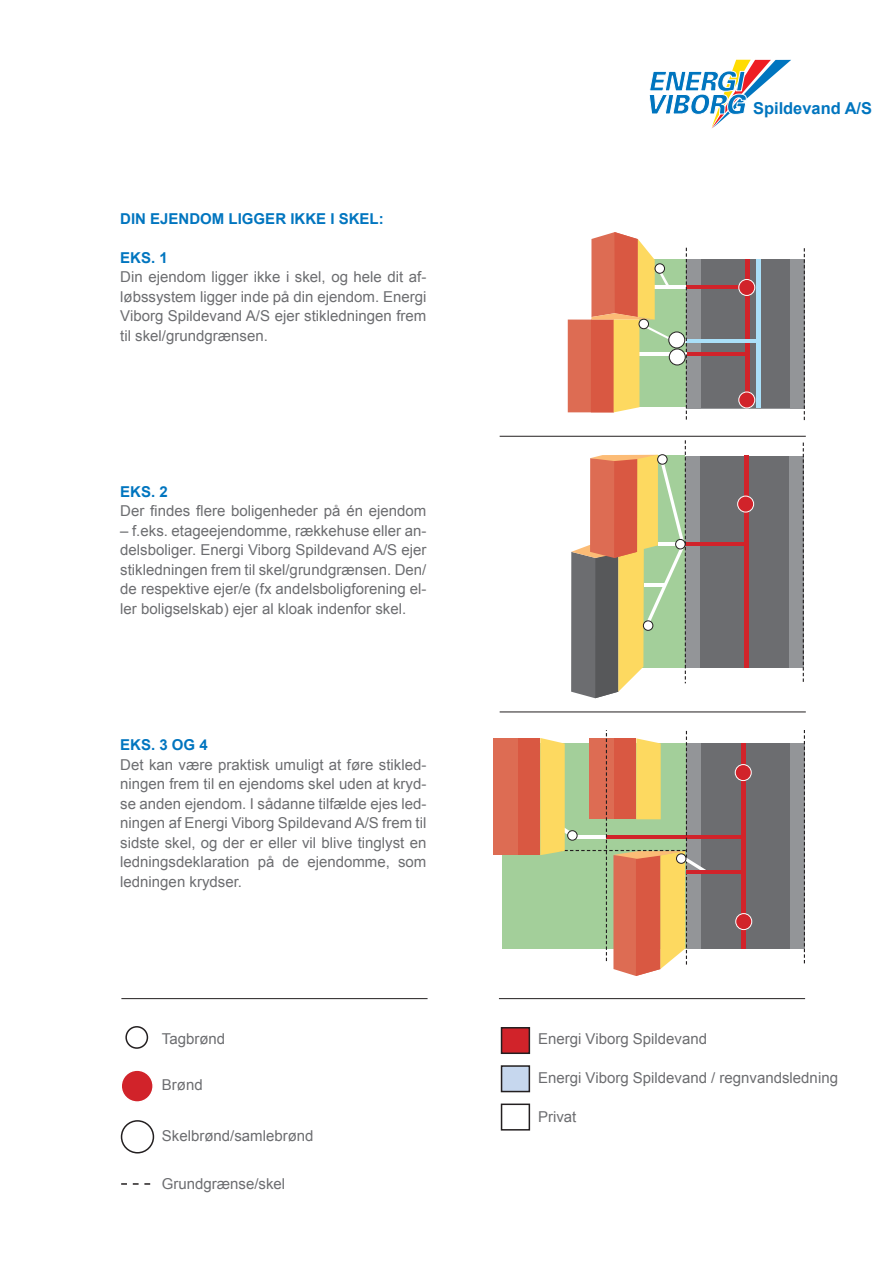
<style>
.page{position:relative;width:893px;height:1263px;background:#fff}
.page>*{position:absolute;margin:0;border:0;box-sizing:border-box;transform-origin:0 0}
.t1{font:700 16.35px "Arial";color:#0075bf}
.t2{font:15px/19.5px "Arial";color:#6c6d70;text-align:justify}
.t3{font:700 15px "Arial";color:#0075bf}
</style>
<div class="page">
<hr style="left:500px;top:711px;width:306px;height:1px;background:#231f20">
<svg style="left:649px;top:60px;width:142px;height:68px"></svg>
<div style="left:686px;top:259px;width:119px;height:149px;background:#939598"></div>
<div style="left:701px;top:259px;width:88px;height:149px;background:#6c6d70"></div>
<div style="left:568px;top:320px;width:46px;height:92px;background:#dd6c53"></div>
<hr style="left:745px;top:259px;width:4px;height:149px;background:#d1232a">
<hr style="left:686px;top:353px;width:60px;height:3px;background:#d1232a">
<hr style="left:686px;top:285px;width:60px;height:4px;background:#d1232a">
<svg style="left:804px;top:248px;width:1px;height:173px"></svg>
<div style="left:756px;top:259px;width:5px;height:149px;background:#aae0f9"></div>
<hr style="left:686px;top:339px;width:71px;height:3px;background:#aae0f9">
<svg style="left:591px;top:232px;width:96px;height:188px;background:#d6b181"></svg>
<div style="left:655px;top:264px;width:9px;height:9px;background:#fff;border-radius:50%"></div>
<div style="left:655px;top:263px;width:10px;height:11px;border:1px solid #231f20;border-radius:50%"></div>
<div style="left:669px;top:349px;width:16px;height:16px;background:#fff;border-radius:50%"></div>
<div style="left:669px;top:349px;width:17px;height:16px;border:1px solid #231f20;border-radius:50%"></div>
<div style="left:739px;top:279px;width:16px;height:16px;background:#d1232a;border-radius:50%"></div>
<div style="left:738px;top:279px;width:17px;height:17px;border:1px solid #fff;border-radius:50%"></div>
<div style="left:739px;top:392px;width:16px;height:16px;background:#d1232a;border-radius:50%"></div>
<div style="left:738px;top:392px;width:17px;height:16px;border:1px solid #fff;border-radius:50%"></div>
<div style="left:639px;top:319px;width:9px;height:10px;background:#fff;border-radius:50%"></div>
<div style="left:639px;top:319px;width:10px;height:10px;border:1px solid #231f20;border-radius:50%"></div>
<div style="left:669px;top:332px;width:16px;height:16px;background:#fff;border-radius:50%"></div>
<div style="left:668px;top:332px;width:17px;height:16px;border:1px solid #231f20;border-radius:50%"></div>
<div style="left:685px;top:456px;width:119px;height:212px;background:#939598"></div>
<div style="left:700px;top:457px;width:88px;height:211px;background:#6c6d70"></div>
<hr style="left:744px;top:455px;width:4px;height:213px;background:#d1232a">
<hr style="left:685px;top:542px;width:60px;height:3px;background:#d1232a">
<svg style="left:803px;top:443px;width:1px;height:239px"></svg>
<svg style="left:571px;top:440px;width:115px;height:258px"></svg>
<div style="left:658px;top:455px;width:9px;height:9px;background:#fff;border-radius:50%"></div>
<div style="left:657px;top:454px;width:10px;height:11px;border:1px solid #231f20;border-radius:50%"></div>
<div style="left:738px;top:496px;width:16px;height:16px;background:#d1232a;border-radius:50%"></div>
<div style="left:737px;top:496px;width:17px;height:16px;border:1px solid #fff;border-radius:50%"></div>
<div style="left:676px;top:539px;width:9px;height:10px;background:#fff;border-radius:50%"></div>
<div style="left:675px;top:539px;width:10px;height:10px;border:1px solid #231f20;border-radius:50%"></div>
<div style="left:643px;top:621px;width:10px;height:9px;background:#fff;border-radius:50%"></div>
<div style="left:643px;top:620px;width:10px;height:11px;border:1px solid #231f20;border-radius:50%"></div>
<div style="left:686px;top:744px;width:118px;height:205px;background:#939598"></div>
<div style="left:701px;top:744px;width:88px;height:205px;background:#6c6d70"></div>
<div style="left:741px;top:744px;width:5px;height:205px;background:#d1232a"></div>
<hr style="left:606px;top:835px;width:139px;height:4px;background:#d1232a">
<svg style="left:804px;top:730px;width:1px;height:233px"></svg>
<div style="left:493px;top:738px;width:47px;height:116px;background:#dd6c53"></div>
<hr style="left:686px;top:871px;width:56px;height:3px;background:#d1232a">
<svg style="left:504px;top:730px;width:204px;height:246px"></svg>
<div style="left:735px;top:764px;width:16px;height:16px;background:#d1232a;border-radius:50%"></div>
<div style="left:735px;top:764px;width:17px;height:17px;border:1px solid #fff;border-radius:50%"></div>
<div style="left:676px;top:854px;width:10px;height:9px;background:#fff;border-radius:50%"></div>
<div style="left:676px;top:853px;width:10px;height:11px;border:1px solid #231f20;border-radius:50%"></div>
<div style="left:568px;top:831px;width:9px;height:9px;background:#fff;border-radius:50%"></div>
<div style="left:567px;top:830px;width:10px;height:10px;border:1px solid #231f20;border-radius:50%"></div>
<div style="left:736px;top:913px;width:16px;height:16px;background:#d1232a;border-radius:50%"></div>
<div style="left:735px;top:913px;width:17px;height:17px;border:1px solid #fff;border-radius:50%"></div>
<hr style="left:500px;top:436px;width:306px;height:1px;background:#231f20">
<hr style="left:499px;top:998px;width:306px;height:1px;background:#231f20">
<hr style="left:121px;top:998px;width:307px;height:1px;background:#231f20">
<div style="left:502px;top:1028px;width:27px;height:25px;background:#d1232a"></div>
<div style="left:501px;top:1027px;width:29px;height:27px;border:2px solid #231f20"></div>
<div style="left:502px;top:1066px;width:27px;height:25px;background:#c6d7ee"></div>
<div style="left:501px;top:1065px;width:29px;height:27px;border:2px solid #231f20"></div>
<div style="left:501px;top:1103px;width:29px;height:27px;border:2px solid #231f20"></div>
<svg style="left:121px;top:1183px;width:29px;height:2px"></svg>
<div style="left:125px;top:1026px;width:23px;height:23px;border:2px solid #231f20;border-radius:50%"></div>
<div style="left:121px;top:1120px;width:33px;height:33px;border:2px solid #231f20;border-radius:50%"></div>
<div style="left:121px;top:1070px;width:32px;height:32px;background:#d1232a;border-radius:50%"></div>
<div style="left:120px;top:1069px;width:34px;height:34px;border:2px solid #fff;border-radius:50%"></div>
<p class="t3" style="left:120px;top:208px;width:265px">DIN EJENDOM LIGGER IKKE I SKEL:</p>
<p class="t3" style="left:120px;top:247px;width:49px">EKS. 1</p>
<p class="t2" style="left:120px;top:267px;width:308px">Din ejendom ligger ikke i skel, og hele dit af&shy;løbssystem ligger inde på din ejendom. Energi Viborg Spildevand A/S ejer stikledningen frem til skel/grundgrænsen.</p>
<p class="t3" style="left:120px;top:481px;width:49px">EKS. 2</p>
<p class="t2" style="left:120px;top:501px;width:308px">Der findes flere boligenheder på én ejendom</p>
<p class="t2" style="left:120px;top:521px;width:308px">– f.eks. etageejendomme, rækkehuse eller an&shy;delsboliger. Energi Viborg Spildevand A/S ejer stikledningen frem til skel/grundgrænsen. Den/ de respektive ejer/e (fx andelsboligforening el&shy;ler boligselskab) ejer al kloak indenfor skel.</p>
<p class="t3" style="left:120px;top:735px;width:89px">EKS. 3 OG 4</p>
<p class="t2" style="left:120px;top:755px;width:308px">Det kan være praktisk umuligt at føre stikled&shy;ningen frem til en ejendoms skel uden at kryd&shy;se anden ejendom. I sådanne tilfælde ejes led&shy;ningen af Energi Viborg Spildevand A/S frem til sidste skel, og der er eller vil blive tinglyst en ledningsdeklaration på de ejendomme, som ledningen krydser.</p>
<p class="t2" style="left:162px;top:1029px;width:65px">Tagbrønd</p>
<p class="t2" style="left:162px;top:1075px;width:42px">Brønd</p>
<p class="t2" style="left:162px;top:1126px;width:153px">Skelbrønd/samlebrønd</p>
<p class="t2" style="left:162px;top:1173px;width:125px">Grundgrænse/skel</p>
<p class="t1" style="left:753px;top:97px;width:120px">SPILDEVAND A/S</p>
<p class="t2" style="left:538px;top:1029px;width:170px">Energi Viborg Spildevand</p>
<p class="t2" style="left:538px;top:1068px;width:301px">Energi Viborg Spildevand / regnvandsledning</p>
<p class="t2" style="left:538px;top:1107px;width:40px">Privat</p>
</div>
